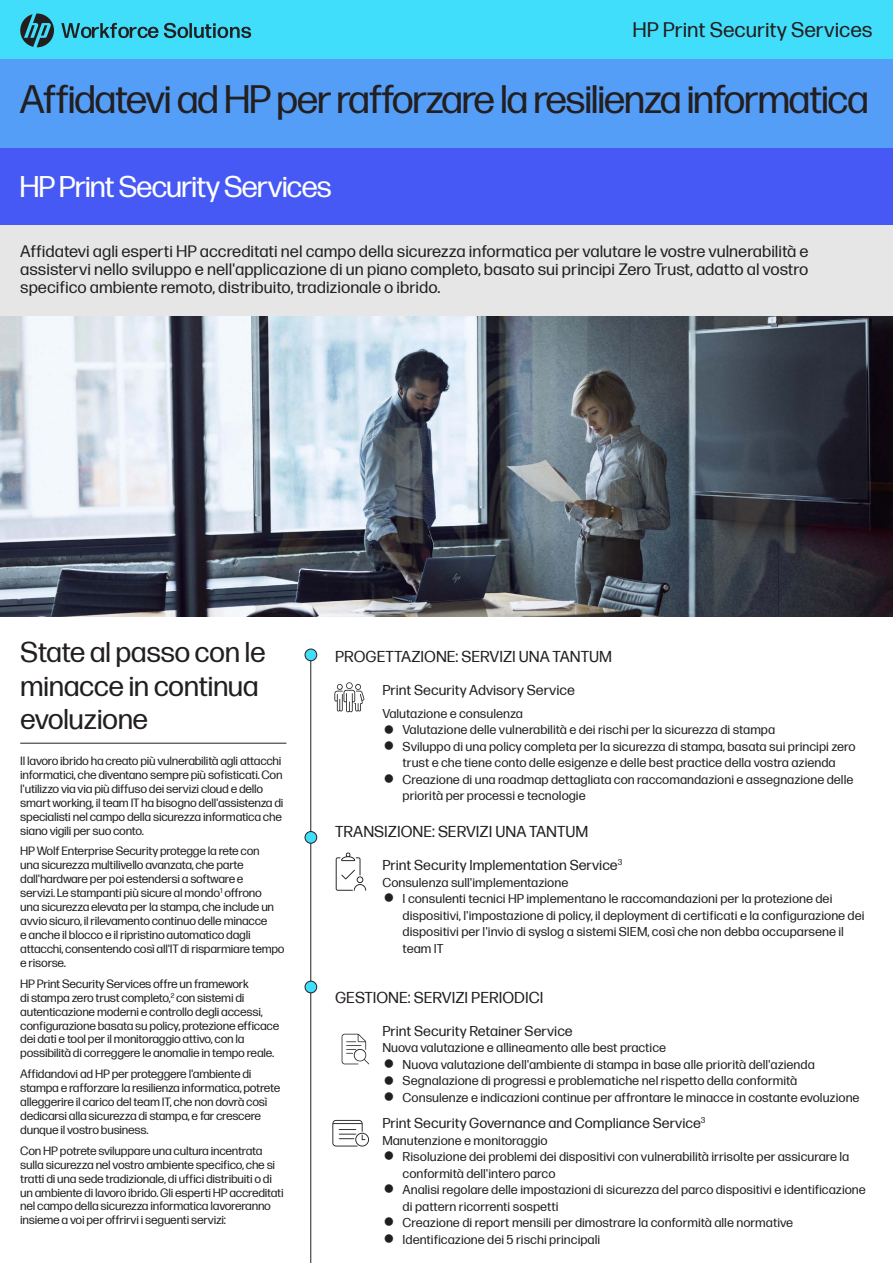
<style>
.page{position:relative;width:893px;height:1263px;background:#fff}
.page>*{position:absolute;margin:0;border:0;box-sizing:border-box;transform-origin:0 0}
.t1{font:39.75px "Forma DJR Display";color:#231f20}
.t2{font:30px "Forma DJR Display";color:#fff}
.t3{font:28.5px/33.5px "Forma DJR Micro";letter-spacing:-.02em;color:#231f20}
.t4{font:21px "Forma DJR Micro";color:#231f20}
.t5{font:16.5px/18px "Forma DJR Micro";color:#231f20;text-align:justify}
.t6{font:15.75px "Forma DJR Micro";color:#231f20}
.t7{font:14.25px "Forma DJR Micro";color:#231f20}
.t8{font:12.75px/16.5px "Forma DJR Micro";color:#231f20}
.t9{font:12px/14px "Forma DJR Micro";letter-spacing:-.02em;color:#231f20}
</style>
<div class="page">
<div style="left:0;top:0;width:893px;height:59px;background:#40defa"></div>
<img style="left:0;top:315px;width:893px;height:301px">
<div style="left:0;top:222px;width:893px;height:93px;background:#e6e6e6"></div>
<div style="left:0;top:59px;width:893px;height:90px;background:#549ef7"></div>
<hr style="left:311px;top:660px;width:1px;height:603px;background:#231f20">
<div style="left:305px;top:649px;width:12px;height:12px;background:#40defa;border-radius:50%"></div>
<div style="left:305px;top:649px;width:12px;height:12px;border:1px solid #231f20;border-radius:50%"></div>
<div style="left:305px;top:831px;width:12px;height:12px;background:#40defa;border-radius:50%"></div>
<div style="left:305px;top:831px;width:12px;height:12px;border:1px solid #231f20;border-radius:50%"></div>
<div style="left:305px;top:981px;width:12px;height:12px;background:#40defa;border-radius:50%"></div>
<div style="left:305px;top:981px;width:12px;height:12px;border:1px solid #231f20;border-radius:50%"></div>
<div style="left:0;top:149px;width:893px;height:76px;background:#4759f5"></div>
<svg style="left:61px;top:23px;width:127px;height:15px"></svg>
<hr style="left:189px;top:23px;width:3px;height:15px;background:#231f20">
<svg style="left:194px;top:23px;width:57px;height:15px"></svg>
<svg style="left:20px;top:14px;width:34px;height:33px"></svg>
<hr style="left:20px;top:743px;width:266px;height:1px;background:#231f20">
<svg style="left:334px;top:682px;width:30px;height:30px"></svg>
<svg style="left:336px;top:852px;width:30px;height:39px"></svg>
<svg style="left:342px;top:1034px;width:27px;height:30px"></svg>
<svg style="left:332px;top:1120px;width:37px;height:26px"></svg>
<h3 class="t4" style="left:632px;top:14px;width:242px">HP Print Security Services</h3>
<h1 class="t1" style="left:20px;top:72px;width:849px">Affidatevi ad HP per rafforzare la resilienza informatica</h1>
<h2 class="t2" style="left:20px;top:166px;width:313px">HP Print Security Services</h2>
<p class="t5" style="left:20px;top:241px;width:790px">Affidatevi agli esperti HP accreditati nel campo della sicurezza informatica per valutare le vostre vulnerabilità e assistervi nello sviluppo e nell'applicazione di un piano completo, basato sui principi Zero Trust, adatto al vostro specifico ambiente remoto, distribuito, tradizionale o ibrido.</p>
<h3 class="t3" style="left:20px;top:634px;width:247px">State al passo con le minacce in continua evoluzione</h3>
<p class="t9" style="left:20px;top:753px;width:265px">Il lavoro ibrido ha creato più vulnerabilità agli attacchi informatici, che diventano sempre più sofisticati. Con l'utilizzo via via più diffuso dei servizi cloud e dello smart working, il team IT ha bisogno dell'assistenza di specialisti nel campo della sicurezza informatica che siano vigili per suo conto.</p>
<p class="t9" style="left:20px;top:843px;width:266px">HP Wolf Enterprise Security protegge la rete con<br>una sicurezza multilivello avanzata, che parte dall'hardware per poi estendersi a software e<br>servizi. Le stampanti più sicure al mondo<sup>1</sup> offrono<br>una sicurezza elevata per la stampa, che include un avvio sicuro, il rilevamento continuo delle minacce<br>e anche il blocco e il ripristino automatico dagli attacchi, consentendo così all'IT di risparmiare tempo e risorse.</p>
<p class="t9" style="left:20px;top:976px;width:261px">HP Print Security Services offre un framework<br>di stampa zero trust completo,<sup>2</sup> con sistemi di autenticazione moderni e controllo degli accessi, configurazione basata su policy, protezione efficace dei dati e tool per il monitoraggio attivo, con la possibilità di correggere le anomalie in tempo reale.</p>
<p class="t9" style="left:20px;top:1066px;width:262px">Affidandovi ad HP per proteggere l'ambiente di stampa e rafforzare la resilienza informatica, potrete alleggerire il carico del team IT, che non dovrà così dedicarsi alla sicurezza di stampa, e far crescere dunque il vostro business.</p>
<p class="t9" style="left:20px;top:1142px;width:265px">Con HP potrete sviluppare una cultura incentrata sulla sicurezza nel vostro ambiente specifico, che si tratti di una sede tradizionale, di uffici distribuiti o di un ambiente di lavoro ibrido. Gli esperti HP accreditati nel campo della sicurezza informatica lavoreranno insieme a voi per offrirvi i seguenti servizi:</p>
<h3 class="t6" style="left:335px;top:645px;width:278px">PROGETTAZIONE: SERVIZI UNA TANTUM</h3>
<p class="t7" style="left:382px;top:679px;width:194px">Print Security Advisory Service</p>
<p class="t8" style="left:382px;top:704px;width:142px">Valutazione e consulenza</p>
<p class="t8" style="left:382px;top:721px;width:394px">• Valutazione delle vulnerabilità e dei rischi per la sicurezza di stampa</p>
<p class="t8" style="left:382px;top:737px;width:475px;text-align:center">• Sviluppo di una policy completa per la sicurezza di stampa, basata sui principi zero trust e che tiene conto delle esigenze e delle best practice della vostra azienda</p>
<p class="t8" style="left:403px;top:770px;width:452px;text-indent:-20px">• Creazione di una roadmap dettagliata con raccomandazioni e assegnazione delle priorità per processi e tecnologie</p>
<h3 class="t6" style="left:335px;top:820px;width:255px">TRANSIZIONE: SERVIZI UNA TANTUM</h3>
<p class="t7" style="left:382px;top:855px;width:242px">Print Security Implementation Service<sup>3</sup></p>
<p class="t8" style="left:382px;top:873px;width:188px">Consulenza sull'implementazione</p>
<p class="t8" style="left:403px;top:889px;width:463px;text-indent:-20px">• I consulenti tecnici HP implementano le raccomandazioni per la protezione dei dispositivi, l'impostazione di policy, il deployment di certificati e la configurazione dei dispositivi per l'invio di syslog a sistemi SIEM, così che non debba occuparsene il team IT</p>
<h3 class="t6" style="left:335px;top:986px;width:210px">GESTIONE: SERVIZI PERIODICI</h3>
<p class="t7" style="left:382px;top:1021px;width:192px">Print Security Retainer Service</p>
<p class="t8" style="left:382px;top:1039px;width:285px">Nuova valutazione e allineamento alle best practice</p>
<p class="t8" style="left:382px;top:1055px;width:434px">• Nuova valutazione dell'ambiente di stampa in base alle priorità dell'azienda</p>
<p class="t8" style="left:382px;top:1072px;width:416px">• Segnalazione di progressi e problematiche nel rispetto della conformità</p>
<p class="t8" style="left:382px;top:1088px;width:479px">• Consulenze e indicazioni continue per affrontare le minacce in costante evoluzione</p>
<p class="t7" style="left:382px;top:1113px;width:325px">Print Security Governance and Compliance Service<sup>3</sup></p>
<p class="t8" style="left:382px;top:1131px;width:167px">Manutenzione e monitoraggio</p>
<p class="t8" style="left:403px;top:1147px;width:448px;text-indent:-20px">• Risoluzione dei problemi dei dispositivi con vulnerabilità irrisolte per assicurare la conformità dell'intero parco</p>
<p class="t8" style="left:403px;top:1180px;width:465px;text-indent:-20px">• Analisi regolare delle impostazioni di sicurezza del parco dispositivi e identificazione di pattern ricorrenti sospetti</p>
<p class="t8" style="left:382px;top:1213px;width:412px">• Creazione di report mensili per dimostrare la conformità alle normative</p>
<p class="t8" style="left:382px;top:1230px;width:219px">• Identificazione dei 5 rischi principali</p>
</div>
